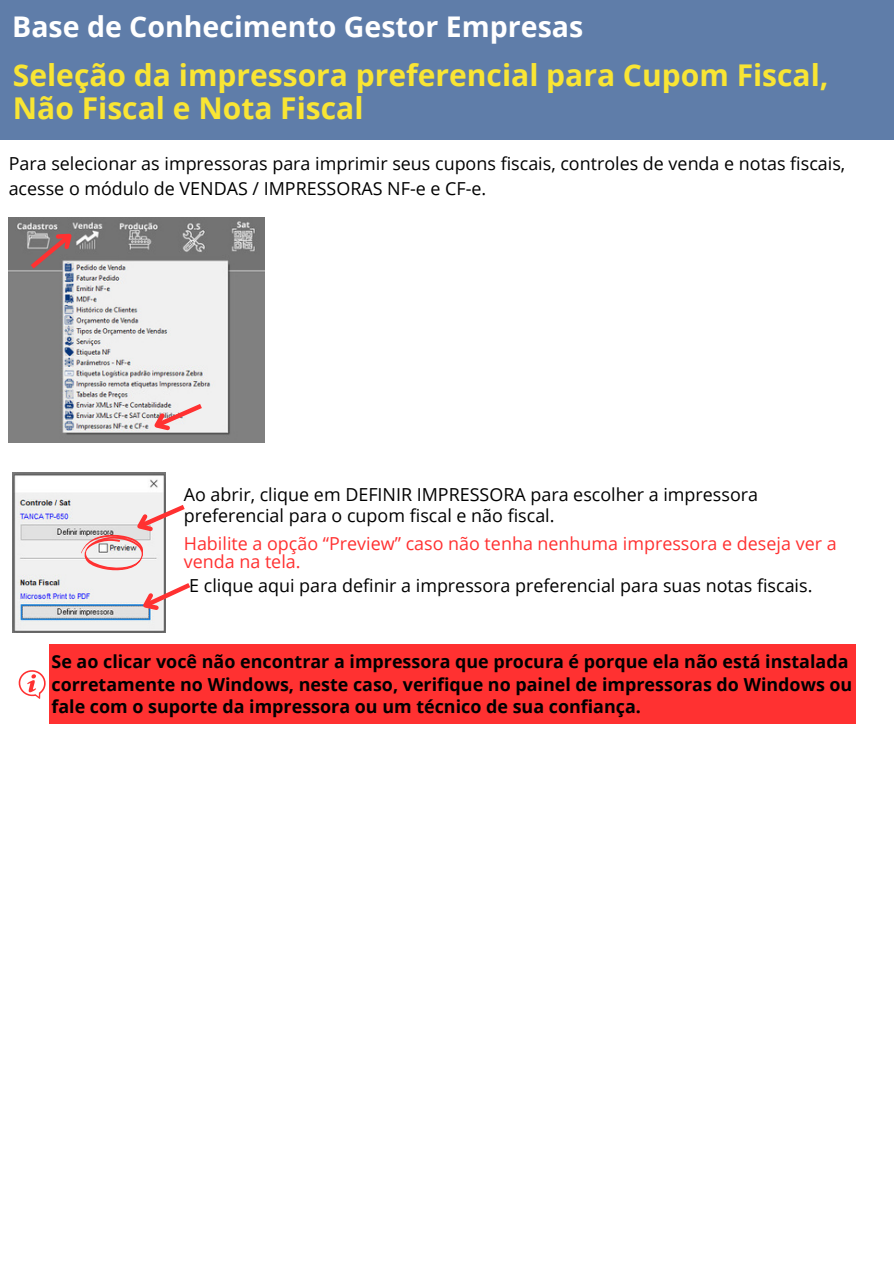
<style>
.page{position:relative;width:894px;height:1264px;background:#fff}
.page>*{position:absolute;margin:0;border:0;box-sizing:border-box;transform-origin:0 0}
.t1{font:700 30px/33.8px "Open Sans";color:#f9e534}
.t2{font:700 28.5px "Open Sans";color:#fff}
.t3{font:17.85px/20.2px "Open Sans";color:#000}
.t4{font:700 17.85px/22.5px "Open Sans";color:#000}
.t5{font:17.85px/18px "Open Sans";color:#ff3131}
</style>
<div class="page">
<div style="left:0;top:0;width:893px;height:140px;background:#5f7da9"></div>
<img style="left:9px;top:217px;width:255px;height:225px">
<svg style="left:26px;top:221px;width:57px;height:52px;background:#927d7e"></svg>
<svg style="left:145px;top:400px;width:62px;height:40px"></svg>
<img style="left:13px;top:472px;width:153px;height:160px">
<svg style="left:133px;top:579px;width:57px;height:41px"></svg>
<svg style="left:18px;top:670px;width:28px;height:29px"></svg>
<svg style="left:81px;top:501px;width:104px;height:69px"></svg>
<div style="left:50px;top:644px;width:805px;height:79px;background:#ff3131"></div>
<p class="t2" style="left:12px;top:7px;width:572px">Base de Conhecimento Gestor Empresas</p>
<p class="t1" style="left:13px;top:57px;width:817px">Seleção da impressora preferencial para Cupom Fiscal,<br>Não Fiscal e Nota Fiscal</p>
<p class="t3" style="left:9px;top:151px;width:837px;line-height:24.8px">Para selecionar as impressoras para imprimir seus cupons fiscais, controles de venda e notas fiscais, acesse o módulo de VENDAS / IMPRESSORAS NF-e e CF-e.</p>
<p class="t3" style="left:184px;top:484px;width:575px">Ao abrir, clique em DEFINIR IMPRESSORA para escolher a impressora preferencial para o cupom fiscal e não fiscal.</p>
<p class="t5" style="left:184px;top:534px;width:654px">Habilite a opção “Preview” caso não tenha nenhuma impressora e deseja ver a venda na tela.</p>
<p class="t3" style="left:189px;top:575px;width:624px">E clique aqui para definir a impressora preferencial para suas notas fiscais.</p>
<p class="t4" style="left:51px;top:650px;width:802px">Se ao clicar você não encontrar a impressora que procura é porque ela não está instalada corretamente no Windows, neste caso, verifique no painel de impressoras do Windows ou fale com o suporte da impressora ou um técnico de sua confiança.</p>
</div>
